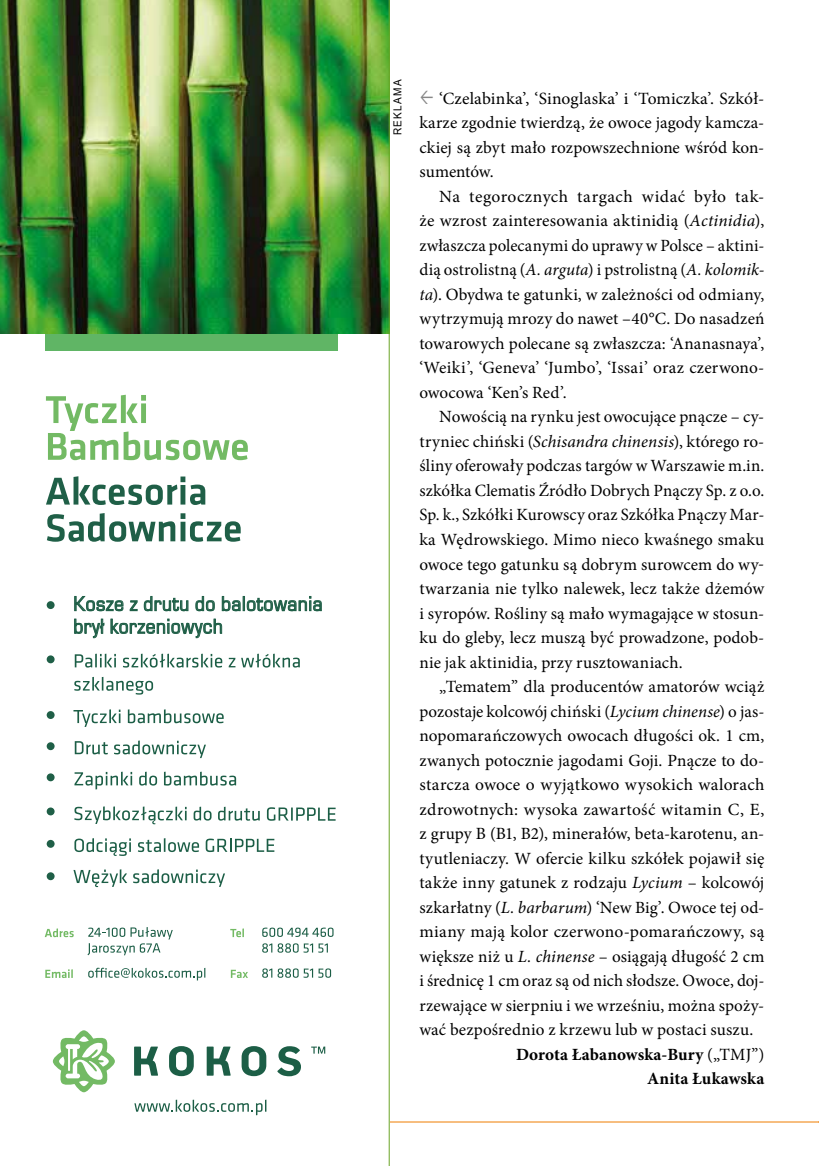
<style>
.page{position:relative;width:819px;height:1166px;background:#fff}
.page>*{position:absolute;margin:0;border:0;box-sizing:border-box;transform-origin:0 0}
.t1{font:18.9px/22.8px "Euromode";letter-spacing:.04em;color:#1f5f47;scale:.9 1}
.t2{font:17.15px/24.5px "Minion Pro";letter-spacing:.005em;color:#000;text-align:justify}
.t3{font:700 17.15px "Minion Pro";letter-spacing:.005em;color:#000}
.t4{font:11.03px "Arial Narrow";letter-spacing:.11em;color:#000;scale:1.11 1}
.s1{font-style:italic}
.s2{font-weight:400}
</style>
<div class="page">
<hr style="left:0;top:1121px;width:818px;height:1px;background:#ef7d00">
<div style="left:0;top:0;width:389px;height:1166px;background:#fff"></div>
<div style="left:45px;top:330px;width:292px;height:20px;background:#60b565"></div>
<svg style="left:46px;top:395px;width:202px;height:65px"></svg>
<svg style="left:46px;top:476px;width:159px;height:29px"></svg>
<svg style="left:47px;top:513px;width:194px;height:29px"></svg>
<svg style="left:73px;top:709px;width:47px;height:18px"></svg>
<svg style="left:128px;top:709px;width:96px;height:14px"></svg>
<div style="left:47px;top:711px;width:8px;height:8px;background:#1f5f47;border-radius:50%"></div>
<svg style="left:75px;top:741px;width:33px;height:13px"></svg>
<svg style="left:114px;top:740px;width:92px;height:18px"></svg>
<div style="left:47px;top:742px;width:8px;height:8px;background:#1f5f47;border-radius:50%"></div>
<svg style="left:74px;top:772px;width:58px;height:17px"></svg>
<svg style="left:139px;top:772px;width:18px;height:13px"></svg>
<svg style="left:164px;top:772px;width:72px;height:13px"></svg>
<div style="left:47px;top:773px;width:8px;height:8px;background:#1f5f47;border-radius:50%"></div>
<svg style="left:74px;top:806px;width:113px;height:18px"></svg>
<svg style="left:193px;top:806px;width:18px;height:14px"></svg>
<svg style="left:218px;top:807px;width:42px;height:14px"></svg>
<svg style="left:267px;top:807px;width:68px;height:14px"></svg>
<div style="left:47px;top:807px;width:8px;height:8px;background:#1f5f47;border-radius:50%"></div>
<svg style="left:74px;top:838px;width:57px;height:18px"></svg>
<svg style="left:138px;top:838px;width:61px;height:14px"></svg>
<svg style="left:206px;top:838px;width:68px;height:14px"></svg>
<div style="left:47px;top:840px;width:8px;height:8px;background:#1f5f47;border-radius:50%"></div>
<svg style="left:75px;top:654px;width:41px;height:13px"></svg>
<svg style="left:123px;top:654px;width:99px;height:13px"></svg>
<svg style="left:229px;top:658px;width:6px;height:9px"></svg>
<svg style="left:241px;top:654px;width:59px;height:13px"></svg>
<svg style="left:74px;top:677px;width:79px;height:17px"></svg>
<div style="left:47px;top:655px;width:8px;height:8px;background:#1f5f47;border-radius:50%"></div>
<div style="left:47px;top:601px;width:8px;height:8px;background:#1f5f47;border-radius:50%"></div>
<svg style="left:73px;top:869px;width:54px;height:18px"></svg>
<svg style="left:133px;top:869px;width:92px;height:18px"></svg>
<div style="left:47px;top:872px;width:8px;height:8px;background:#1f5f47;border-radius:50%"></div>
<svg style="left:134px;top:1099px;width:132px;height:16px"></svg>
<svg style="left:53px;top:1030px;width:62px;height:62px"></svg>
<svg style="left:311px;top:1046px;width:14px;height:7px"></svg>
<svg style="left:169px;top:1046px;width:25px;height:30px"></svg>
<svg style="left:277px;top:1046px;width:24px;height:30px"></svg>
<svg style="left:241px;top:1046px;width:25px;height:30px"></svg>
<svg style="left:207px;top:1046px;width:24px;height:29px"></svg>
<svg style="left:134px;top:1046px;width:24px;height:29px"></svg>
<svg style="left:262px;top:927px;width:71px;height:10px"></svg>
<svg style="left:262px;top:943px;width:66px;height:9px"></svg>
<svg style="left:230px;top:928px;width:14px;height:9px"></svg>
<svg style="left:87px;top:927px;width:86px;height:28px"></svg>
<svg style="left:45px;top:928px;width:29px;height:9px"></svg>
<svg style="left:262px;top:968px;width:69px;height:10px"></svg>
<svg style="left:231px;top:970px;width:17px;height:8px"></svg>
<svg style="left:88px;top:968px;width:117px;height:12px"></svg>
<svg style="left:45px;top:969px;width:28px;height:9px"></svg>
<img style="left:0;top:0;width:389px;height:333px">
<svg style="left:74px;top:596px;width:49px;height:15px"></svg>
<svg style="left:130px;top:600px;width:7px;height:11px"></svg>
<svg style="left:144px;top:596px;width:44px;height:15px"></svg>
<svg style="left:196px;top:596px;width:18px;height:15px"></svg>
<svg style="left:222px;top:596px;width:99px;height:16px"></svg>
<svg style="left:74px;top:619px;width:30px;height:19px"></svg>
<svg style="left:111px;top:619px;width:111px;height:19px"></svg>
<hr style="left:389px;top:0;width:1px;height:1166px;background:#6aa426">
<p class="t1" style="left:73px;top:592px;width:278px">Kosze z drutu do balotowania brył korzeniowych</p>
<p class="t4" style="left:389px;top:135px;width:52px;rotate:-90deg">REKLAMA</p>
<p class="t2" style="left:419px;top:86px;width:346px;text-indent:20px">‘Czelabinka’, ‘Sinoglaska’ i ‘Tomiczka’. Szkół&shy;karze zgodnie twierdzą, że owoce jagody kamcza&shy;ckiej są zbyt mało rozpowszechnione wśród kon&shy;sumentów.</p>
<p class="t2" style="left:419px;top:184px;width:346px;text-indent:20px">Na tegorocznych targach widać było tak&shy;że wzrost zainteresowania aktinidią (<span class="s1">Actinidia</span>), zwłaszcza polecanymi do uprawy w Polsce – aktini&shy;dią ostrolistną (<span class="s1">A. arguta</span>) i pstrolistną (<span class="s1">A. kolomik&shy;ta</span>). Obydwa te gatunki, w zależności od odmiany, wytrzymują mrozy do nawet –40°C. Do nasadzeń towarowych polecane są zwłaszcza: ‘Ananasnaya’, ‘Weiki’, ‘Geneva’ ‘Jumbo’, ‘Issai’ oraz czerwono&shy;owocowa ‘Ken’s Red’.</p>
<p class="t2" style="left:419px;top:405px;width:346px;text-indent:20px">Nowością na rynku jest owocujące pnącze – cy&shy;tryniec chiński (<span class="s1">Schisandra chinensis</span>), którego ro&shy;śliny oferowały podczas targów w Warszawie m.in. szkółka Clematis Źródło Dobrych Pnączy Sp. z o.o.<br>Sp. k., Szkółki Kurowscy oraz Szkółka Pnączy Mar&shy;ka Wędrowskiego. Mimo nieco kwaśnego smaku owoce tego gatunku są dobrym surowcem do wy&shy;twarzania nie tylko nalewek, lecz także dżemów i syropów. Rośliny są mało wymagające w stosun&shy;ku do gleby, lecz muszą być prowadzone, podob&shy;nie jak aktinidia, przy rusztowaniach.</p>
<p class="t2" style="left:439px;top:674px;width:326px">„Tematem” dla producentów amatorów wciąż</p>
<p class="t2" style="left:419px;top:699px;width:346px">pozostaje kolcowój chiński (<span class="s1">Lycium chinense</span>) o jas-</p>
<p class="t2" style="left:419px;top:723px;width:346px">nopomarańczowych owocach długości ok. 1 cm,</p>
<p class="t2" style="left:419px;top:748px;width:346px">zwanych potocznie jagodami Goji. Pnącze to do-</p>
<p class="t2" style="left:419px;top:772px;width:346px">starcza owoce o wyjątkowo wysokich walorach</p>
<p class="t2" style="left:419px;top:797px;width:346px">zdrowotnych: wysoka zawartość witamin C, E,</p>
<p class="t2" style="left:419px;top:821px;width:346px">z grupy B (B1, B2), minerałów, beta-karotenu, an-</p>
<p class="t2" style="left:419px;top:846px;width:346px">tyutleniaczy. W ofercie kilku szkółek pojawił się</p>
<p class="t2" style="left:419px;top:870px;width:346px">także inny gatunek z rodzaju <span class="s1">Lycium</span> – kolcowój</p>
<p class="t2" style="left:419px;top:895px;width:346px">szkarłatny (<span class="s1">L. barbarum</span>) ‘New Big’. Owoce tej od-</p>
<p class="t2" style="left:419px;top:919px;width:346px">miany mają kolor czerwono-pomarańczowy, są</p>
<p class="t2" style="left:419px;top:944px;width:346px">większe niż u <span class="s1">L. chinense</span> – osiągają długość 2 cm</p>
<p class="t2" style="left:419px;top:968px;width:346px">i średnicę 1 cm oraz są od nich słodsze. Owoce, doj-</p>
<p class="t2" style="left:419px;top:993px;width:346px">rzewające w sierpniu i we wrześniu, można spoży-</p>
<p class="t2" style="left:419px;top:1017px;width:335px">wać bezpośrednio z krzewu lub w postaci suszu.</p>
<p class="t3" style="left:516px;top:1042px;width:250px">Dorota Łabanowska-Bury <span class="s2">(„TMJ”)</span></p>
<p class="t3" style="left:647px;top:1066px;width:119px">Anita Łukawska</p>
</div>
